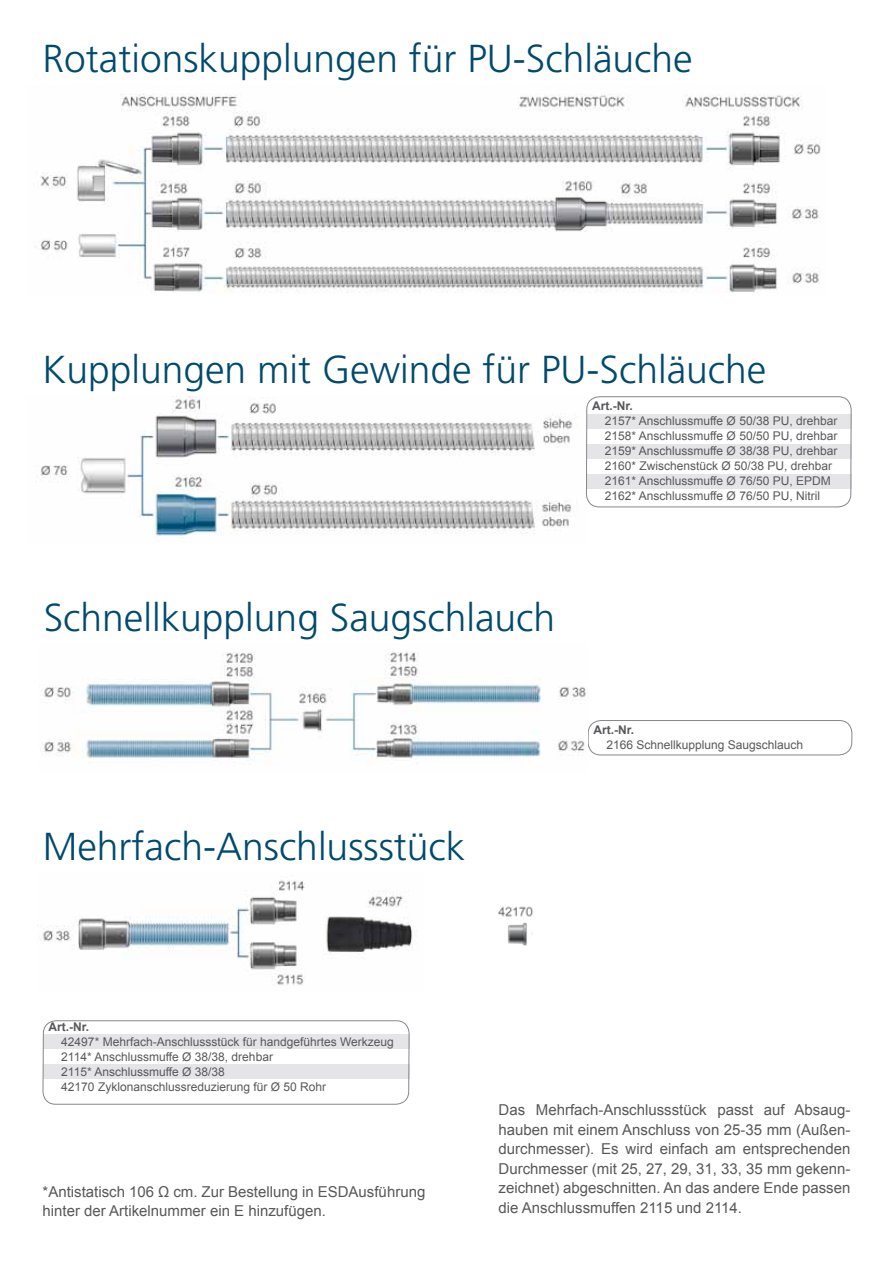
<style>
.page{position:relative;width:893px;height:1263px;background:#fff}
.page>*{position:absolute;margin:0;border:0;box-sizing:border-box;transform-origin:0 0}
.t1{font:300 39px "Frutiger";color:#004a6d}
.t2{font:15px/19.5px "Arial";color:#58585a}
.t3{font:12px/15px "Arial";color:#58585a}
.t4{font:700 12px "Arial";color:#58585a}
</style>
<div class="page">
<div style="left:586px;top:414px;width:265px;height:15px;background:#e5e5e7"></div>
<div style="left:586px;top:444px;width:265px;height:15px;background:#e5e5e7"></div>
<div style="left:586px;top:474px;width:265px;height:15px;background:#e5e5e7"></div>
<svg style="left:43px;top:1020px;width:366px;height:84px"></svg>
<img style="left:40px;top:396px;width:533px;height:140px">
<img style="left:36px;top:93px;width:785px;height:200px">
<div style="left:588px;top:720px;width:264px;height:35px;border:1px solid #85878b;border-radius:13px"></div>
<img style="left:42px;top:652px;width:544px;height:112px">
<img style="left:37px;top:880px;width:376px;height:106px">
<div style="left:586px;top:396px;width:265px;height:111px;border:1px solid #85878b;border-radius:13px"></div>
<img style="left:498px;top:906px;width:35px;height:40px">
<h1 class="t1" style="left:43px;top:36px;width:652px">Rotationskupplungen für PU-Schläuche</h1>
<h1 class="t1" style="left:43px;top:348px;width:725px">Kupplungen mit Gewinde für PU-Schläuche</h1>
<p class="t4" style="left:592px;top:398px;width:42px">Art.-Nr.</p>
<p class="t3" style="left:605px;top:413px;width:234px">2157* Anschlussmuffe Ø 50/38 PU, drehbar 2158* Anschlussmuffe Ø 50/50 PU, drehbar 2159* Anschlussmuffe Ø 38/38 PU, drehbar 2160* Zwischenstück Ø 50/38 PU, drehbar 2161* Anschlussmuffe Ø 76/50 PU, EPDM 2162* Anschlussmuffe Ø 76/50 PU, Nitril</p>
<h1 class="t1" style="left:44px;top:595px;width:513px">Schnellkupplung Saugschlauch</h1>
<h1 class="t1" style="left:43px;top:824px;width:424px">Mehrfach-Anschlussstück</h1>
<p class="t4" style="left:594px;top:722px;width:42px">Art.-Nr.</p>
<p class="t3" style="left:606px;top:737px;width:198px">2166 Schnellkupplung Saugschlauch</p>
<p class="t4" style="left:49px;top:1018px;width:42px">Art.-Nr.</p>
<p class="t3" style="left:61px;top:1034px;width:334px">42497* Mehrfach-Anschlussstück für handgeführtes Werkzeug 2114* Anschlussmuffe Ø 38/38, drehbar<br>2115* Anschlussmuffe Ø 38/38<br>42170 Zyklonanschlussreduzierung für Ø 50 Rohr</p>
<p class="t2" style="left:43px;top:1182px;width:384px">*Antistatisch 106 Ω cm. Zur Bestellung in ESDAusführung hinter der Artikelnummer ein E hinzufügen.</p>
<p class="t2" style="left:499px;top:1100px;width:353px;text-align:justify">Das Mehrfach-Anschlussstück passt auf Absaug&shy;hauben mit einem Anschluss von 25-35 mm (Außen&shy;durchmesser). Es wird einfach am entsprechenden Durchmesser (mit 25, 27, 29, 31, 33, 35 mm gekenn&shy;zeichnet) abgeschnitten. An das andere Ende passen die Anschlussmuffen 2115 und 2114.</p>
</div>
